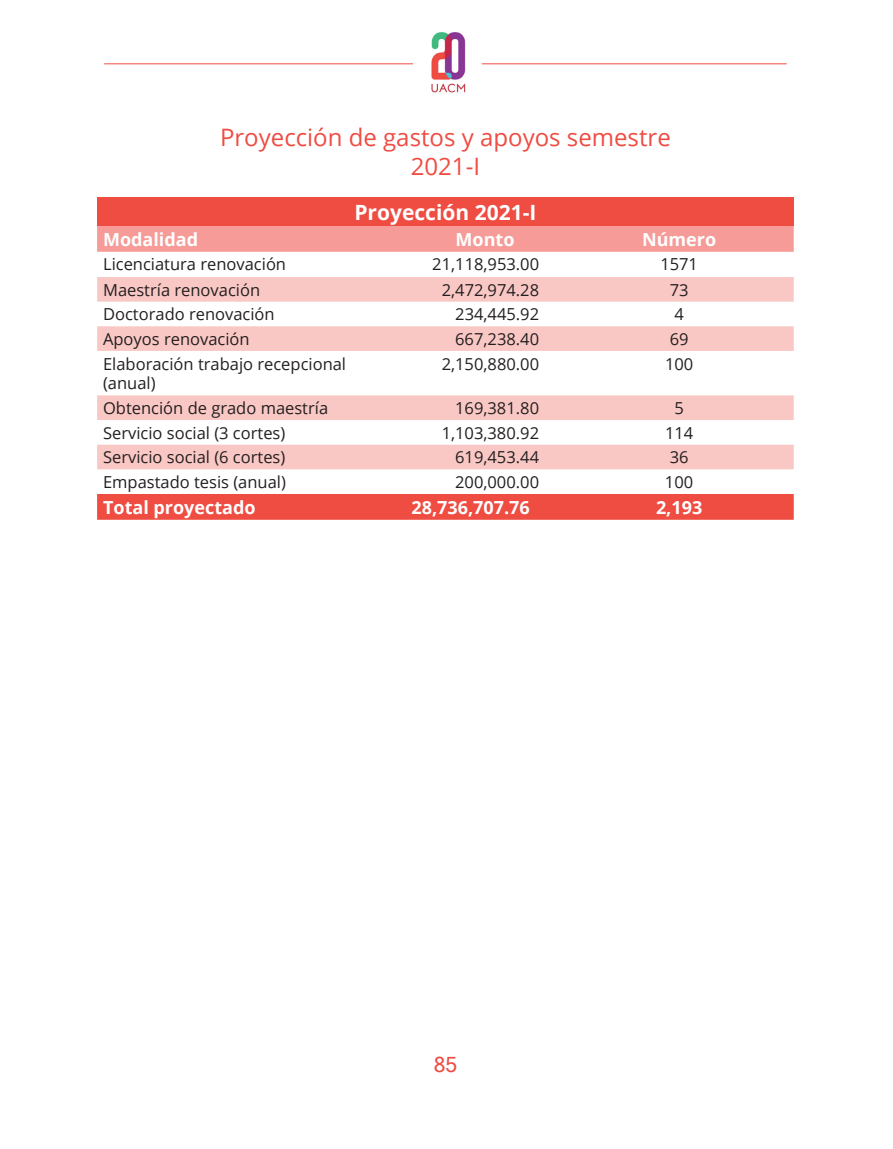
<style>
.page{position:relative;width:893px;height:1149px;background:#fff}
.page>*{position:absolute;margin:0;border:0;box-sizing:border-box;transform-origin:0 0}
.t1{font:24px/28.8px "Open Sans";color:#ef4c42;text-align:center}
.t2{font:700 21px "Open Sans";color:#fff}
.t3{font:21px "Microsoft Sans Serif";color:#ef4c42}
.t4{font:700 18px "Open Sans";color:#fff}
.t5{font:16.5px/19.8px "Open Sans";color:#231f20}
</style>
<div class="page">
<hr style="left:104px;top:63px;width:683px;height:1px;background:#ef4c42">
<img style="left:413px;top:32px;width:68px;height:61px">
<div style="left:97px;top:198px;width:697px;height:28px;background:#ef4c42"></div>
<div style="left:97px;top:226px;width:697px;height:26px;background:#f69b97"></div>
<svg style="left:97px;top:277px;width:697px;height:192px"></svg>
<div style="left:97px;top:494px;width:697px;height:25px;background:#ef4c42"></div>
<h1 class="t1" style="left:220px;top:122px;width:452px">Proyección de gastos y apoyos semestre<br>2021-I</h1>
<p class="t2" style="left:354px;top:197px;width:184px">Proyección 2021-I</p>
<p class="t4" style="left:103px;top:226px;width:97px">Modalidad</p>
<p class="t4" style="left:456px;top:226px;width:60px">Monto</p>
<p class="t4" style="left:642px;top:226px;width:76px">Número</p>
<p class="t5" style="left:103px;top:254px;width:184px">Licenciatura renovación</p>
<p class="t5" style="left:432px;top:254px;width:108px">21,118,953.00</p>
<p class="t5" style="left:660px;top:254px;width:39px">1571</p>
<p class="t5" style="left:103px;top:279px;width:159px">Maestría renovación</p>
<p class="t5" style="left:442px;top:279px;width:99px">2,472,974.28</p>
<p class="t5" style="left:670px;top:279px;width:20px">73</p>
<p class="t5" style="left:103px;top:304px;width:173px">Doctorado renovación</p>
<p class="t5" style="left:455px;top:304px;width:85px">234,445.92</p>
<p class="t5" style="left:674px;top:304px;width:11px">4</p>
<p class="t5" style="left:103px;top:328px;width:148px">Apoyos renovación</p>
<p class="t5" style="left:455px;top:328px;width:85px">667,238.40</p>
<p class="t5" style="left:670px;top:328px;width:20px">69</p>
<p class="t5" style="left:103px;top:353px;width:245px">Elaboración trabajo recepcional (anual)</p>
<p class="t5" style="left:442px;top:353px;width:99px">2,150,880.00</p>
<p class="t5" style="left:665px;top:353px;width:30px">100</p>
<p class="t5" style="left:103px;top:397px;width:227px">Obtención de grado maestría</p>
<p class="t5" style="left:455px;top:397px;width:85px">169,381.80</p>
<p class="t5" style="left:674px;top:397px;width:11px">5</p>
<p class="t5" style="left:103px;top:422px;width:184px">Servicio social (3 cortes)</p>
<p class="t5" style="left:442px;top:422px;width:99px">1,103,380.92</p>
<p class="t5" style="left:665px;top:422px;width:30px">114</p>
<p class="t5" style="left:103px;top:447px;width:184px">Servicio social (6 cortes)</p>
<p class="t5" style="left:455px;top:447px;width:85px">619,453.44</p>
<p class="t5" style="left:670px;top:447px;width:20px">36</p>
<p class="t5" style="left:103px;top:471px;width:184px">Empastado tesis (anual)</p>
<p class="t5" style="left:455px;top:471px;width:85px">200,000.00</p>
<p class="t5" style="left:665px;top:471px;width:30px">100</p>
<p class="t4" style="left:103px;top:494px;width:154px">Total proyectado</p>
<p class="t4" style="left:411px;top:494px;width:120px">28,736,707.76</p>
<p class="t4" style="left:656px;top:494px;width:48px">2,193</p>
<p class="t3" style="left:434px;top:1052px;width:25px">85</p>
</div>
